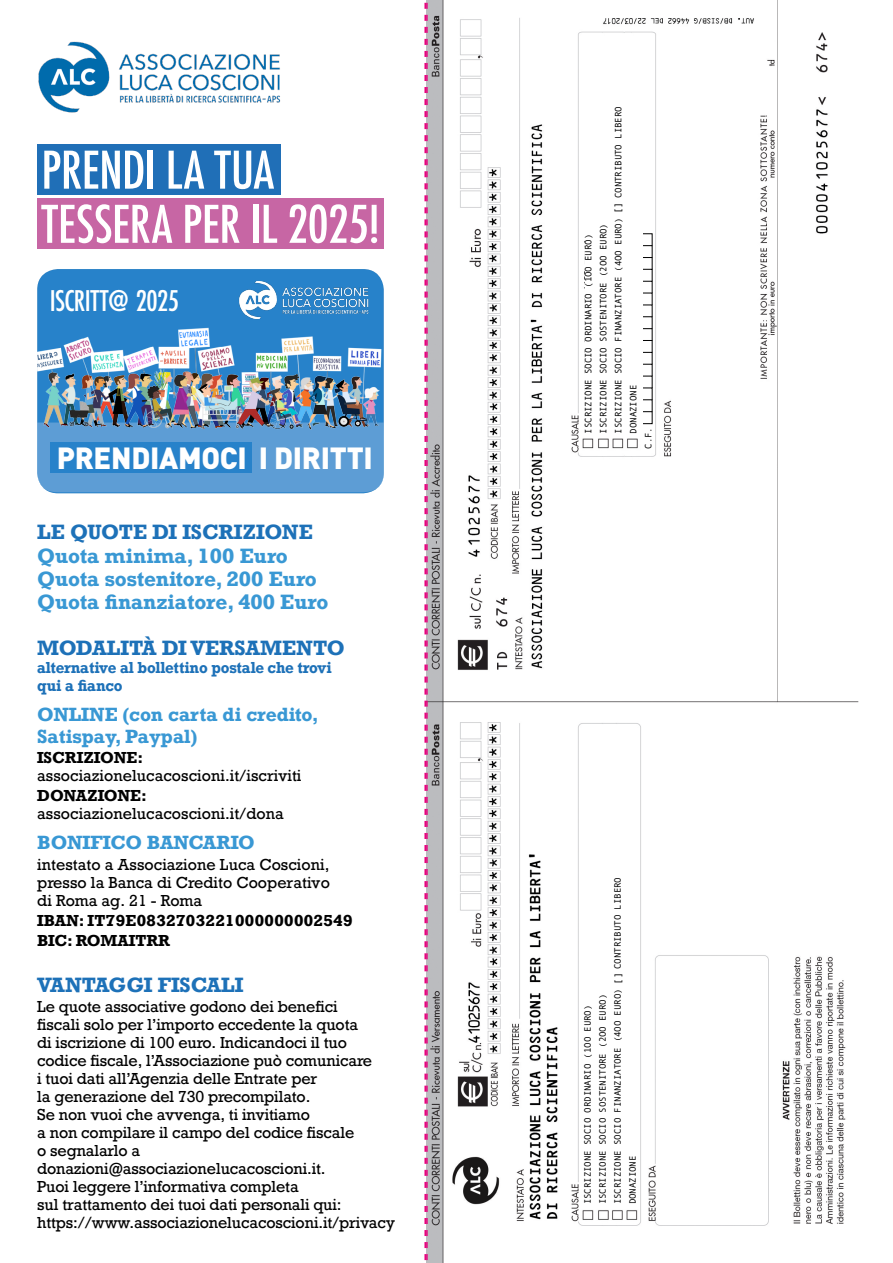
<style>
.page{position:relative;width:893px;height:1263px;background:#fff}
.page>*{position:absolute;margin:0;border:0;box-sizing:border-box;transform-origin:0 0}
.t1{font:500 condensed 50.4px/54.2px "Futura";letter-spacing:-.015em;color:#fff}
.t2{font:900 30.15px "DIN";letter-spacing:-.01em;color:#fff}
.t3{font:condensed 27.6px "Futura";letter-spacing:-.02em;color:#fff}
.t4{font:700 19.5px/23.4px "Rockwell";color:#3998d4}
.t5{font:700 19.5px "Rockwell";color:#1d71b8}
.t6{font:700 18px/21.6px "Rockwell";color:#3998d4}
.t7{font:15px/18px "Rockwell";letter-spacing:-.01em;color:#000;text-align:justify}
.t8{font:700 15px/18px "Rockwell";letter-spacing:-.01em;color:#1d71b8;scale:.95 1}
.t9{font:700 15px/20.1px "Rockwell";letter-spacing:.025em;color:#000}
.t10{font:700 15px "Rockwell";color:#000}
.t11{font:9.3px/15px "Andale Mono";letter-spacing:-.02em;color:#000}
.s1{font-weight:500}
.s2{font-family:"Craft Gothic";font-stretch:expanded}
</style>
<div class="page">
<img style="left:428px;top:0;width:431px;height:1263px">
<img style="left:625px;top:28px;width:35px;height:444px">
<svg style="left:424px;top:0;width:4px;height:1263px"></svg>
<img style="left:610px;top:711px;width:92px;height:519px">
<div style="left:640px;top:411px;width:12px;height:13px;border:1px solid #000"></div>
<svg style="left:642px;top:233px;width:11px;height:179px"></svg>
<img style="left:660px;top:391px;width:60px;height:81px">
<div style="left:641px;top:427px;width:14px;height:26px;background:#fff"></div>
<div style="left:585px;top:86px;width:57px;height:352px;background:#fff"></div>
<div style="left:583px;top:856px;width:55px;height:352px;background:#fff"></div>
<img style="left:38px;top:41px;width:243px;height:72px">
<img style="left:37px;top:269px;width:347px;height:224px">
<div style="left:37px;top:422px;width:347px;height:70px;background:#5d9dd5"></div>
<img style="left:234px;top:277px;width:143px;height:46px">
<div style="left:51px;top:442px;width:201px;height:30px;background:#2782ca"></div>
<img style="left:37px;top:324px;width:346px;height:107px">
<div style="left:37px;top:199px;width:347px;height:50px;background:#c766a4"></div>
<div style="left:37px;top:144px;width:243px;height:50px;background:#206fb7"></div>
<h1 class="t1" style="left:41px;top:143px;width:341px">PRENDI LA TUA<br>TESSERA PER IL 2025!</h1>
<h3 class="t3" style="left:50px;top:284px;width:130px">ISCRITT<span class="s1">@ 2025</span></h3>
<h2 class="t2" style="left:57px;top:437px;width:318px">PRENDIAMOCI I DIRITTI</h2>
<h3 class="t5" style="left:37px;top:519px;width:277px">LE QUOTE DI ISCRIZIONE</h3>
<h3 class="t4" style="left:37px;top:543px;width:293px">Quota minima, 100 Euro<br>Quota sostenitore, 200 Euro<br>Quota finanziatore, 400 Euro</h3>
<h3 class="t5" style="left:37px;top:636px;width:309px">MODALITÀ DI VERSAMENTO</h3>
<p class="t8" style="left:37px;top:659px;width:312px">alternative al bollettino postale che trovi qui a fianco</p>
<p class="t6" style="left:37px;top:704px;width:283px">ONLINE (con carta di credito,<br>Satispay, Paypal)</p>
<p class="t10" style="left:37px;top:748px;width:108px">ISCRIZIONE:</p>
<p class="t7" style="left:37px;top:767px;width:266px">associazionelucacoscioni.it/iscriviti</p>
<p class="t10" style="left:37px;top:786px;width:111px">DONAZIONE:</p>
<p class="t7" style="left:37px;top:805px;width:248px">associazionelucacoscioni.it/dona</p>
<p class="t6" style="left:37px;top:832px;width:219px">BONIFICO BANCARIO</p>
<p class="t7" style="left:37px;top:855px;width:294px">intestato a Associazione Luca Coscioni, presso la Banca di Credito Cooperativo di Roma ag. 21 - Roma</p>
<p class="t9" style="left:37px;top:910px;width:317px">IBAN: IT79E0832703221000000002549<br>BIC: ROMAITRR</p>
<h3 class="t5" style="left:37px;top:972px;width:208px">VANTAGGI FISCALI</h3>
<p class="t7" style="left:37px;top:998px;width:359px;text-align:left">Le quote associative godono dei benefici<br>fiscali solo per l’importo eccedente la quota<br>di iscrizione di 100 euro. Indicandoci il tuo codice fiscale, l’Associazione può comunicare<br>i tuoi dati all’Agenzia delle Entrate per<br>la generazione del 730 precompilato.<br>Se non vuoi che avvenga, ti invitiamo<br>a non compilare il campo del codice fiscale<br>o segnalarlo a donazioni@associazionelucacoscioni.it.<br>Puoi leggere l’informativa completa<br>sul trattamento dei tuoi dati personali qui: https://www.associazionelucacoscioni.it/privacy</p>
<p class="t11" style="left:580px;top:433px;width:329px;rotate:-90deg">ISCRIZIONE SOCIO ORDINARIO (1OO EURO)<br>ISCRIZIONE SOCIO SOSTENITORE (2OO EURO)<br>ISCRIZIONE SOCIO FINANZIATORE (4OO EURO) <span class="s2">[ ]</span> CONTRIBUTO LIBERO DONAZIONE</p>
<p class="t11" style="left:640px;top:449px;width:23px;rotate:-90deg">C.F.</p>
<p class="t11" style="left:580px;top:1204px;width:329px;rotate:-90deg">ISCRIZIONE SOCIO ORDINARIO (1OO EURO)<br>ISCRIZIONE SOCIO SOSTENITORE (2OO EURO)<br>ISCRIZIONE SOCIO FINANZIATORE (4OO EURO) <span class="s2">[ ]</span> CONTRIBUTO LIBERO DONAZIONE</p>
</div>
